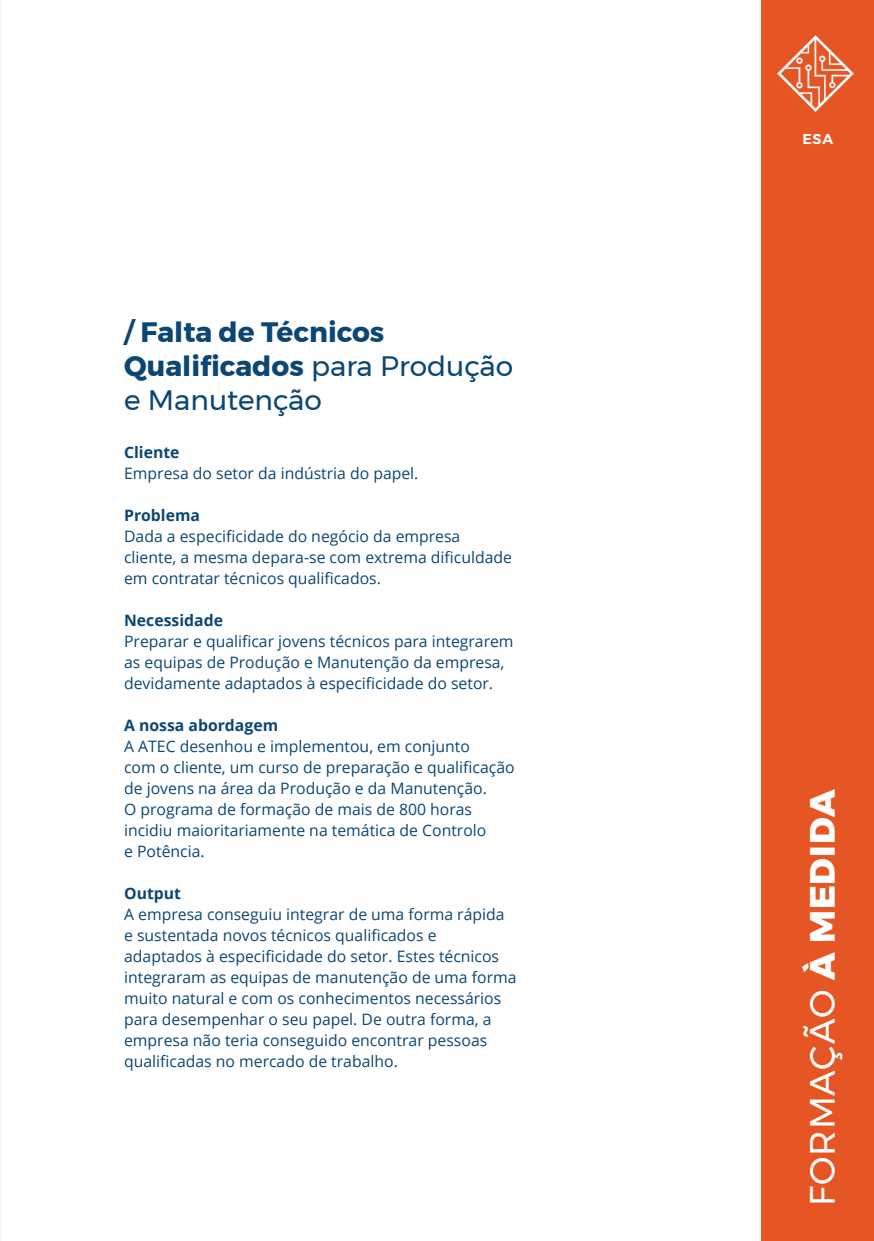
<style>
.page{position:relative;width:874px;height:1241px;background:#fff}
.page>*{position:absolute;margin:0;border:0;box-sizing:border-box;transform-origin:0 0}
.t1{font:35px "Montserrat";letter-spacing:.03em;color:#fff}
.t2{font:700 28px/34.1px "Montserrat";color:#0c4672}
.t3{font:15.75px/21px "Open Sans";color:#0c4672}
.t4{font:700 15.75px "Open Sans";color:#0c4672}
.t5{font:600 14.17px "Montserrat";color:#fff}
.s1{font-weight:600}
.s2{font-weight:400}
.s3{font-weight:800}
</style>
<div class="page">
<div style="left:761px;top:0;width:112px;height:1240px;background:#e65624"></div>
<svg style="left:777px;top:35px;width:76px;height:77px"></svg>
<hr style="left:0;top:0;width:1px;height:1240px;background:#f2f3f4">
<h2 class="t2" style="left:124px;top:315px;width:390px"><span class="s1">/</span> Falta de Técnicos<br>Qualificados <span class="s2">para Produção e Manutenção</span></h2>
<p class="t4" style="left:124px;top:441px;width:57px">Cliente</p>
<p class="t3" style="left:124px;top:462px;width:296px">Empresa do setor da indústria do papel.</p>
<p class="t4" style="left:124px;top:504px;width:77px">Problema</p>
<p class="t3" style="left:124px;top:525px;width:389px">Dada a especificidade do negócio da empresa cliente, a mesma depara-se com extrema dificuldade em contratar técnicos qualificados.</p>
<p class="t4" style="left:124px;top:609px;width:100px">Necessidade</p>
<p class="t3" style="left:124px;top:630px;width:391px">Preparar e qualificar jovens técnicos para integrarem as equipas de Produção e Manutenção da empresa, devidamente adaptados à especificidade do setor.</p>
<p class="t4" style="left:124px;top:714px;width:155px">A nossa abordagem</p>
<p class="t3" style="left:124px;top:735px;width:392px">A ATEC desenhou e implementou, em conjunto<br>com o cliente, um curso de preparação e qualificação de jovens na área da Produção e da Manutenção.<br>O programa de formação de mais de 800 horas incidiu maioritariamente na temática de Controlo<br>e Potência.</p>
<p class="t4" style="left:124px;top:882px;width:58px">Output</p>
<p class="t3" style="left:124px;top:903px;width:394px">A empresa conseguiu integrar de uma forma rápida e sustentada novos técnicos qualificados e adaptados à especificidade do setor. Estes técnicos integraram as equipas de manutenção de uma forma muito natural e com os conhecimentos necessários para desempenhar o seu papel. De outra forma, a empresa não teria conseguido encontrar pessoas qualificadas no mercado de trabalho.</p>
<p class="t5" style="left:802px;top:128px;width:32px">ESA</p>
<h1 class="t1" style="left:795px;top:1205px;width:418px;rotate:-90deg">FORMAÇÃO <span class="s3">À MEDIDA</span></h1>
</div>
